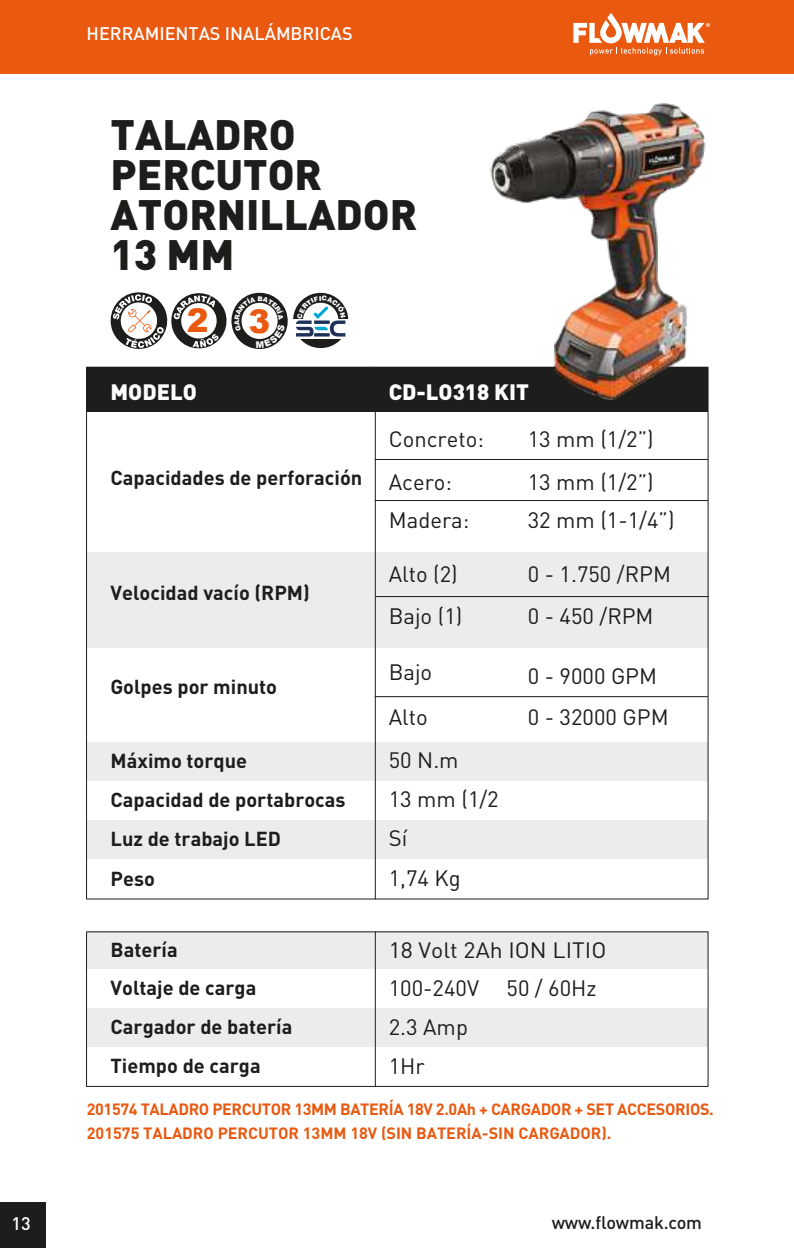
<style>
.page{position:relative;width:794px;height:1248px;background:#fff}
.page>*{position:absolute;margin:0;border:0;box-sizing:border-box;transform-origin:0 0}
.t1{font:900 42px/40px "DIN Pro";color:#1d1d1b}
.t2{font:900 32.6px "Arial";color:#e95910}
.t3{font:22px/43.4px "DIN Pro";color:#1d1d1b}
.t4{font:22px/38.6px "DIN Pro";color:#1d1d1b;scale:1.05 1}
.t5{font:900 22px "DIN Pro";color:#fff}
.t6{font:700 20px/38.6px "DIN Pro";color:#1d1d1b}
.t7{font:500 18px "DIN Pro";color:#fff}
.t8{font:500 18px "DIN Pro";letter-spacing:-.01em;color:#1d1d1b}
.t9{font:700 16.2px/24px "DIN Pro";letter-spacing:-.02em;color:#e95910}
</style>
<div class="page">
<div style="left:0;top:0;width:794px;height:74px;background:#e95910"></div>
<svg style="left:573px;top:13px;width:137px;height:42px"></svg>
<div style="left:0;top:1202px;width:45px;height:45px;background:#1d1d1b"></div>
<div style="left:87px;top:367px;width:621px;height:45px;background:#1d1d1b"></div>
<div style="left:86px;top:741px;width:622px;height:39px;background:#ececec"></div>
<div style="left:86px;top:819px;width:622px;height:39px;background:#ececec"></div>
<div style="left:86px;top:931px;width:622px;height:39px;background:#ececec"></div>
<div style="left:86px;top:969px;width:622px;height:39px;background:#fff"></div>
<div style="left:86px;top:1008px;width:622px;height:39px;background:#ececec"></div>
<div style="left:87px;top:552px;width:621px;height:96px;background:#ececec"></div>
<hr style="left:375px;top:931px;width:1px;height:155px;background:#1d1d1b">
<hr style="left:375px;top:367px;width:1px;height:531px;background:#1d1d1b">
<img style="left:486px;top:103px;width:223px;height:296px">
<hr style="left:375px;top:459px;width:333px;height:1px;background:#1d1d1b">
<hr style="left:375px;top:500px;width:333px;height:1px;background:#1d1d1b">
<hr style="left:375px;top:596px;width:333px;height:1px;background:#1d1d1b">
<hr style="left:375px;top:696px;width:333px;height:1px;background:#1d1d1b">
<svg style="left:110px;top:292px;width:239px;height:58px"></svg>
<p class="t7" style="left:12px;top:1210px;width:21px">13</p>
<p class="t7" style="left:87px;top:22px;width:268px">HERRAMIENTAS INALÁMBRICAS</p>
<h1 class="t1" style="left:111px;top:113px;width:308px">TALADRO<br>PERCUTOR<br>ATORNILLADOR<br>13 MM</h1>
<h2 class="t2" style="left:187px;top:297px;width:23px">2</h2>
<h2 class="t2" style="left:248px;top:297px;width:23px">3</h2>
<p class="t5" style="left:111px;top:377px;width:88px">MODELO</p>
<p class="t6" style="left:111px;top:458px;width:253px">Capacidades de perforación</p>
<p class="t6" style="left:111px;top:573px;width:201px">Velocidad vacío (RPM)</p>
<p class="t6" style="left:111px;top:666px;width:168px">Golpes por minuto</p>
<p class="t6" style="left:111px;top:740px;width:236px">Máximo torque<br>Capacidad de portabrocas</p>
<p class="t5" style="left:389px;top:377px;width:142px">CD-LO318 KIT</p>
<p class="t3" style="left:389px;top:416px;width:97px">Concreto:<br>Acero:</p>
<p class="t3" style="left:389px;top:497px;width:82px">Madera:</p>
<p class="t3" style="left:528px;top:416px;width:128px">13 mm (1/2”)<br>13 mm (1/2”)</p>
<p class="t3" style="left:528px;top:497px;width:148px">32 mm (1-1/4”)</p>
<p class="t3" style="left:389px;top:551px;width:71px">Alto (2)</p>
<p class="t3" style="left:528px;top:552px;width:145px;line-height:41.8px">0 - 1.750 /RPM<br>0 - 450 /RPM</p>
<p class="t3" style="left:389px;top:593px;width:75px">Bajo (1)</p>
<p class="t3" style="left:389px;top:649px;width:45px">Bajo</p>
<p class="t3" style="left:389px;top:694px;width:40px">Alto</p>
<p class="t3" style="left:389px;top:739px;width:111px;line-height:39px">50 N.m<br>13 mm (1/2</p>
<p class="t3" style="left:528px;top:653px;width:142px;line-height:41.8px">0 - 9000 GPM<br>0 - 32000 GPM</p>
<p class="t6" style="left:111px;top:818px;width:172px">Luz de trabajo LED</p>
<p class="t3" style="left:389px;top:815px;width:20px">Sí</p>
<p class="t6" style="left:111px;top:858px;width:46px">Peso</p>
<p class="t3" style="left:389px;top:855px;width:73px">1,74 Kg</p>
<p class="t6" style="left:111px;top:929px;width:183px">Batería<br>Voltaje de carga<br>Cargador de batería<br>Tiempo de carga</p>
<p class="t4" style="left:389px;top:929px;width:209px">18 Volt 2Ah ION LITIO<br>100-240V 50 / 60Hz<br>2.3 Amp<br>1Hr</p>
<p class="t9" style="left:87px;top:1096px;width:628px">201574 TALADRO PERCUTOR 13MM BATERÍA 18V 2.0Ah + CARGADOR + SET ACCESORIOS.<br>201575 TALADRO PERCUTOR 13MM 18V (SIN BATERÍA-SIN CARGADOR).</p>
<p class="t8" style="left:552px;top:1209px;width:152px">www.flowmak.com</p>
</div>
